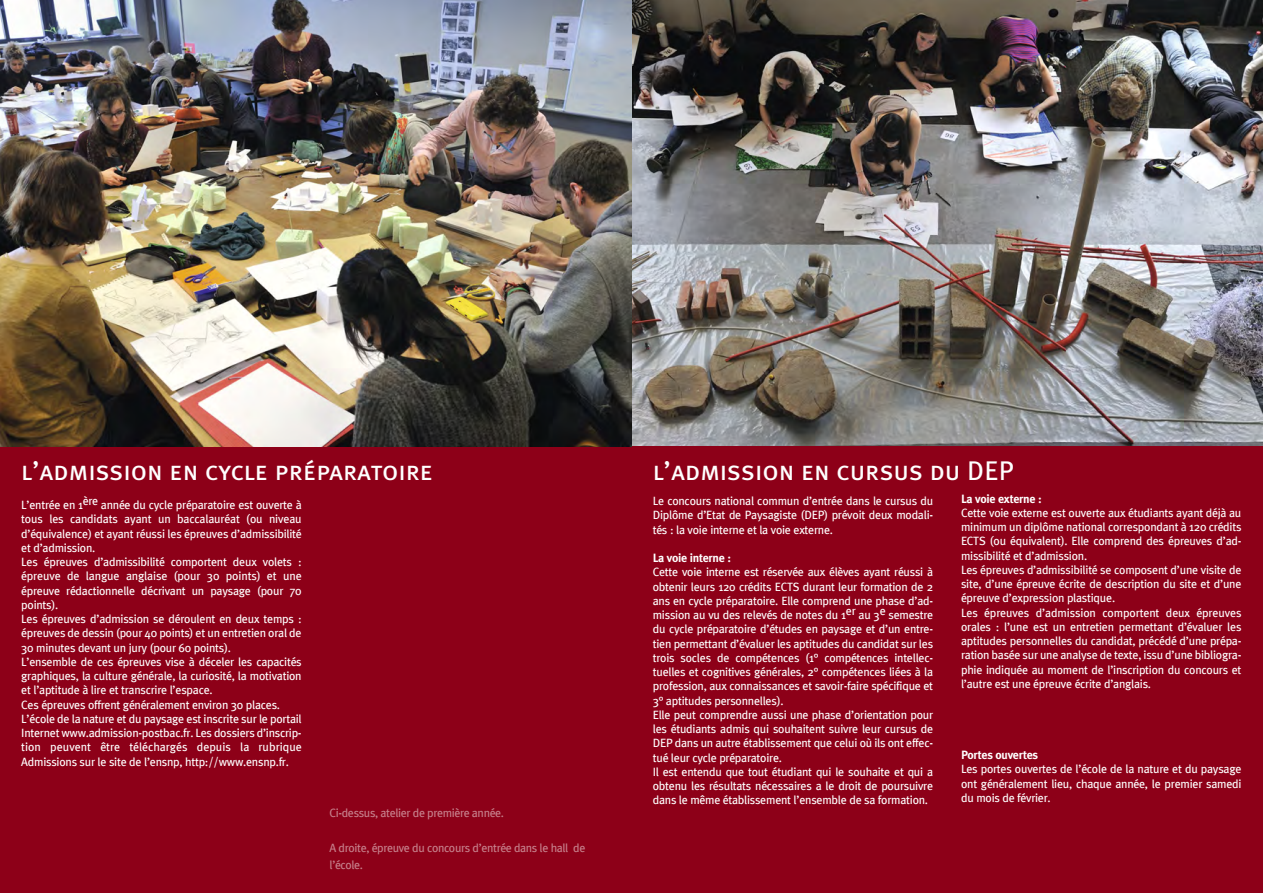
<style>
.page{position:relative;width:1263px;height:893px;background:#fff}
.page>*{position:absolute;margin:0;border:0;box-sizing:border-box;transform-origin:0 0}
.t1{font:27px "Meta Plus Book Caps";color:#fff}
.t2{font:12px/14.2px "Meta Plus";letter-spacing:-.02em;color:#fff}
.t3{font:12px/17.2px "Meta Plus";letter-spacing:-.03em;color:#c6808b}
.t4{font:700 12px "Meta Plus";letter-spacing:-.02em;color:#fff}
</style>
<div class="page">
<img style="left:0;top:0;width:1263px;height:446px">
<div style="left:631px;top:446px;width:632px;height:447px;background:#8d0018"></div>
<div style="left:0;top:446px;width:631px;height:447px;background:#8d0018"></div>
<h1 class="t1" style="left:21px;top:455px;width:413px">l’admission en cycle préparatoire</h1>
<h1 class="t1" style="left:653px;top:455px;width:363px">l’admission en cursus du DEP</h1>
<p class="t2" style="left:21px;top:498px;width:282px">L’entrée en 1ère année du cycle préparatoire est ouverte à tous les candidats ayant un baccalauréat (ou niveau d’équivalence) et ayant réussi les épreuves d’admissibilité et d’admission.<br>Les épreuves d’admissibilité comportent deux volets : épreuve de langue anglaise (pour 30 points) et une épreuve rédactionnelle décrivant un paysage (pour 70 points).<br>Les épreuves d’admission se déroulent en deux temps : épreuves de dessin (pour 40 points) et un entretien oral de 30 minutes devant un jury (pour 60 points).<br>L’ensemble de ces épreuves vise à déceler les capacités graphiques, la culture générale, la curiosité, la motivation et l’aptitude à lire et transcrire l’espace.<br>Ces épreuves offrent généralement environ 30 places.<br>L’école de la nature et du paysage est inscrite sur le portail Internet www.admission-postbac.fr. Les dossiers d’inscrip&shy;tion peuvent être téléchargés depuis la rubrique Admissions sur le site de l’ensnp, http://www.ensnp.fr.</p>
<p class="t3" style="left:330px;top:805px;width:176px">Ci-dessus, atelier de première année.</p>
<p class="t3" style="left:330px;top:839px;width:257px">A droite, épreuve du concours d’entrée dans le hall de l’école.</p>
<p class="t2" style="left:653px;top:494px;width:282px;text-align:justify">Le concours national commun d’entrée dans le cursus du Diplôme d’Etat de Paysagiste (DEP) prévoit deux modali&shy;tés : la voie interne et la voie externe.</p>
<p class="t4" style="left:653px;top:551px;width:80px">La voie interne :</p>
<p class="t2" style="left:653px;top:565px;width:282px">Cette voie interne est réservée aux élèves ayant réussi à obtenir leurs 120 crédits ECTS durant leur formation de 2 ans en cycle préparatoire. Elle comprend une phase d’ad&shy;mission au vu des relevés de notes du 1er au 3e semestre du cycle préparatoire d’études en paysage et d’un entre&shy;tien permettant d’évaluer les aptitudes du candidat sur les trois socles de compétences (1° compétences intellec&shy;tuelles et cognitives générales, 2° compétences liées à la profession, aux connaissances et savoir-faire spécifique et 3° aptitudes personnelles).<br>Elle peut comprendre aussi une phase d’orientation pour les étudiants admis qui souhaitent suivre leur cursus de DEP dans un autre établissement que celui où ils ont effec&shy;tué leur cycle préparatoire.<br>Il est entendu que tout étudiant qui le souhaite et qui a obtenu les résultats nécessaires a le droit de poursuivre dans le même établissement l’ensemble de sa formation.</p>
<p class="t4" style="left:961px;top:492px;width:82px">La voie externe :</p>
<p class="t2" style="left:961px;top:506px;width:282px">Cette voie externe est ouverte aux étudiants ayant déjà au minimum un diplôme national correspondant à 120 crédits ECTS (ou équivalent). Elle comprend des épreuves d’ad&shy;missibilité et d’admission.<br>Les épreuves d’admissibilité se composent d’une visite de site, d’une épreuve écrite de description du site et d’une épreuve d’expression plastique.<br>Les épreuves d’admission comportent deux épreuves orales : l’une est un entretien permettant d’évaluer les aptitudes personnelles du candidat, précédé d’une prépa&shy;ration basée sur une analyse de texte, issu d’une bibliogra&shy;phie indiquée au moment de l’inscription du concours et l’autre est une épreuve écrite d’anglais.</p>
<p class="t4" style="left:961px;top:748px;width:79px">Portes ouvertes</p>
<p class="t2" style="left:961px;top:762px;width:282px;text-align:justify">Les portes ouvertes de l’école de la nature et du paysage ont généralement lieu, chaque année, le premier samedi du mois de février.</p>
</div>
